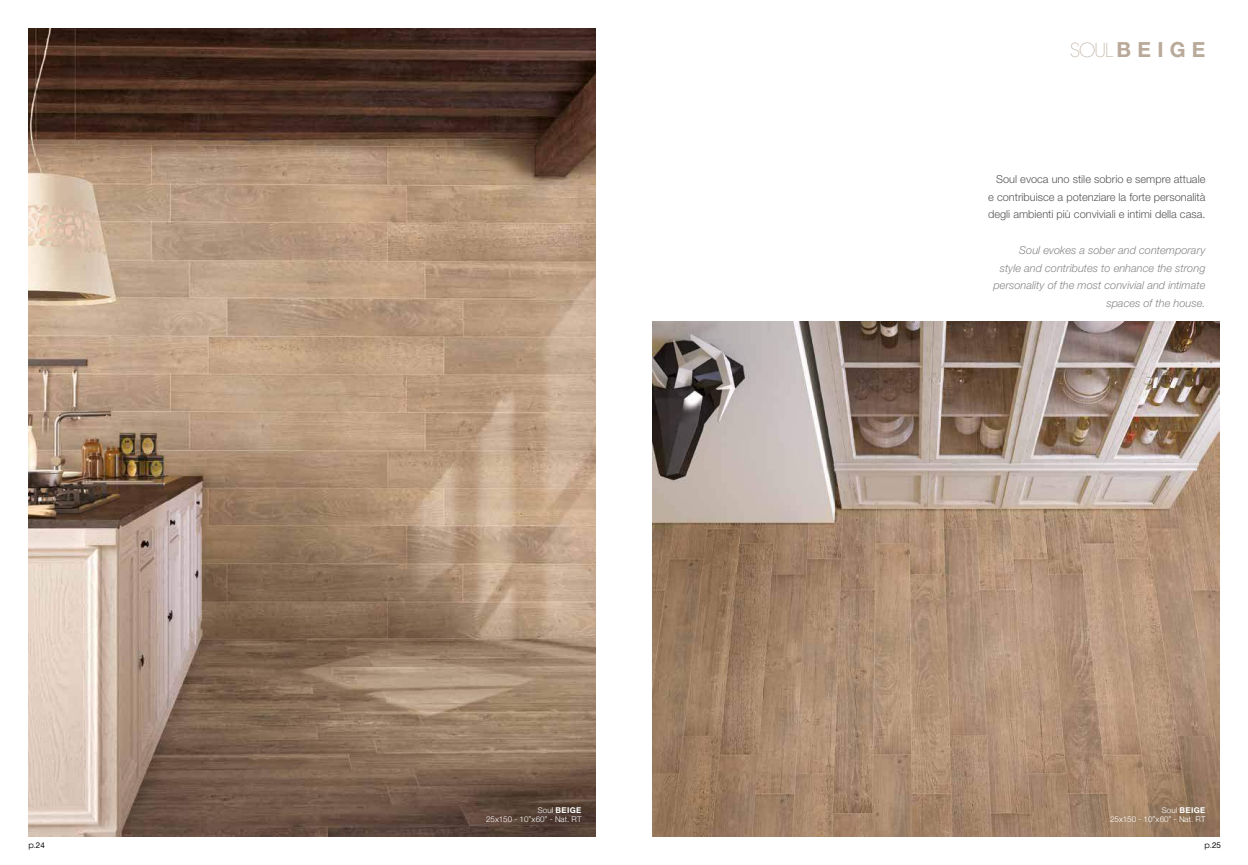
<style>
.page{position:relative;width:1248px;height:865px;background:#fff}
.page>*{position:absolute;margin:0;border:0;box-sizing:border-box;transform-origin:0 0}
.t1{font:700 20.9px "Helvetica Neue LT Std";letter-spacing:.3em;color:#b8a999}
.t2{font:italic 300 11px/17.8px "Helvetica Neue LT Std";color:#878786;text-align:right}
.t3{font:300 11px/17.8px "Helvetica Neue LT Std";color:#575656;text-align:justify}
.t4{font:300 8px/9.6px "Helvetica Neue LT Std";color:#fff;text-align:right}
.t5{font:8px "ITC Avant Garde Std";color:#000}
.s1{font-family:"ITC Avant Garde Std";font-weight:200;font-size:19.2px}
.s2{font-weight:700}
.s3{font-family:"Helvetica Neue LT Std"}
</style>
<div class="page">
<img style="left:28px;top:28px;width:567px;height:808px">
<img style="left:652px;top:321px;width:567px;height:515px">
<h1 class="t1" style="left:1069px;top:42px;width:137px"><span class="s1">SOUL</span> BEIGE</h1>
<p class="t3" style="left:988px;top:171px;width:219px;text-indent:8px">Soul evoca uno stile sobrio e sempre attuale e contribuisce a potenziare la forte personalità degli ambienti più conviviali e intimi della casa.</p>
<p class="t2" style="left:993px;top:242px;width:213px">Soul evokes a sober and contemporary<br>style and contributes to enhance the strong personality of the most convivial and intimate spaces of the house.</p>
<p class="t4" style="left:486px;top:806px;width:97px">Soul <span class="s2">BEIGE<br></span>25x150 - 10”x60” - Nat. RT</p>
<p class="t4" style="left:1109px;top:806px;width:97px">Soul <span class="s2">BEIGE<br></span>25x150 - 10”x60” - Nat. RT</p>
<p class="t5" style="left:28px;top:842px;width:18px">p.<span class="s3">24</span></p>
<p class="t5" style="left:1204px;top:842px;width:18px">p.<span class="s3">25</span></p>
</div>
